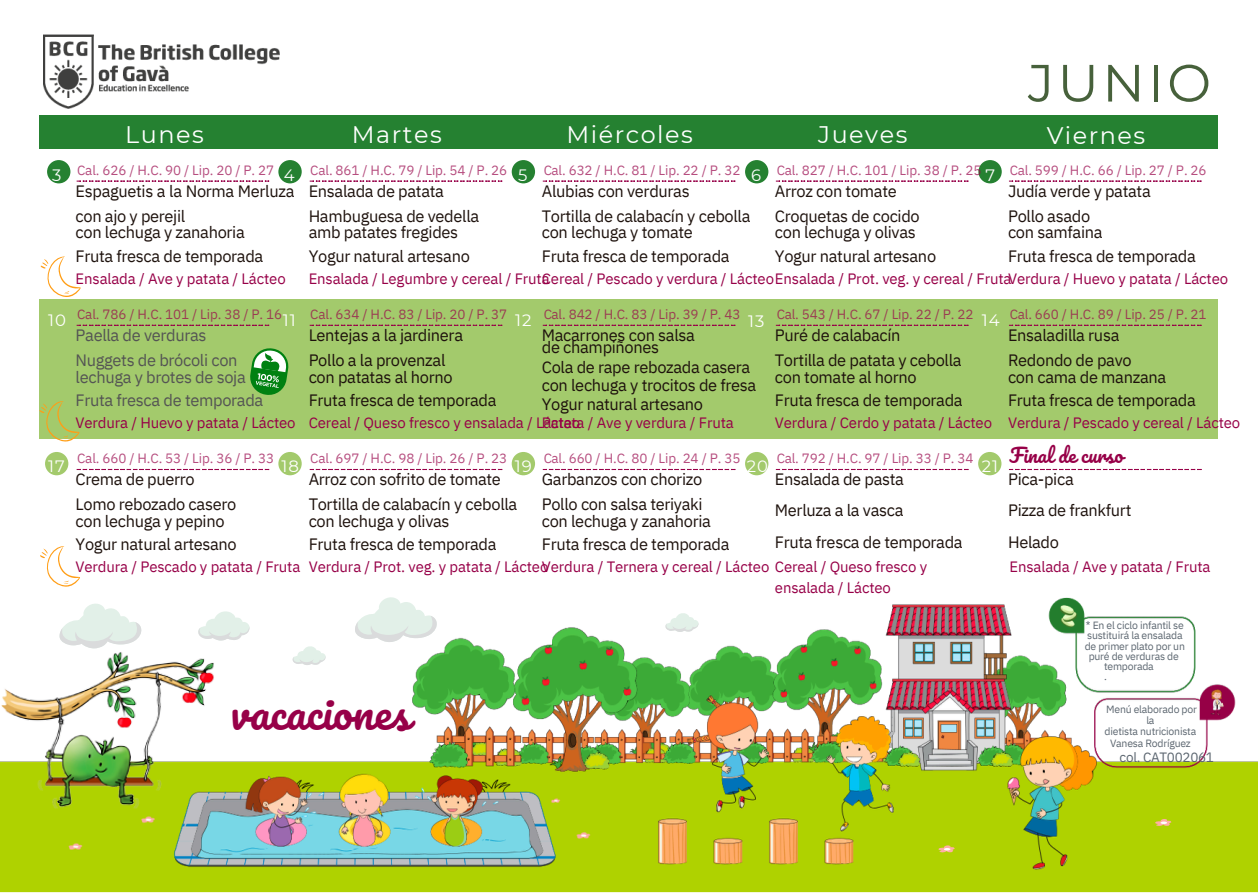
<style>
.page{position:relative;width:1258px;height:894px;background:#fff}
.page>*{position:absolute;margin:0;border:0;box-sizing:border-box;transform-origin:0 0}
.t1{font:52.2px "Montserrat";letter-spacing:.065em;color:#47613b}
.t2{font:43.2px "Pacifico";color:#970048}
.t3{font:24px "Montserrat";letter-spacing:.065em;color:#fff}
.t4{font:19.5px "Pacifico";color:#970048}
.t5{font:16.5px/24.6px "IBM Plex Sans";letter-spacing:-.02em;color:#1e120d}
.t6{font:16.5px/24.6px "IBM Plex Sans";letter-spacing:-.02em;color:#545454}
.t7{font:16.5px "Montserrat";letter-spacing:.065em;color:#fff}
.t8{font:15px "IBM Plex Sans";letter-spacing:-.01em;color:#970048}
.t9{font:13.5px "IBM Plex Sans";letter-spacing:-.01em;color:#970048}
.t10{font:13.5px "IBM Plex Sans";letter-spacing:-.02em;color:#5c6670}
.t11{font:10.5px/10.5px "IBM Plex Sans";letter-spacing:-.02em;color:#5c6670;text-align:center}
</style>
<div class="page">
<svg style="left:40px;top:546px;width:40px;height:40px"></svg>
<div style="left:278px;top:160px;width:24px;height:23px;background:#258131;border-radius:50%"></div>
<div style="left:512px;top:160px;width:23px;height:23px;background:#258131;border-radius:50%"></div>
<div style="left:745px;top:160px;width:23px;height:23px;background:#258131;border-radius:50%"></div>
<div style="left:978px;top:160px;width:24px;height:23px;background:#258131;border-radius:50%"></div>
<svg style="left:1009px;top:180px;width:192px;height:2px"></svg>
<svg style="left:776px;top:180px;width:192px;height:2px"></svg>
<svg style="left:543px;top:180px;width:192px;height:2px"></svg>
<svg style="left:310px;top:180px;width:192px;height:2px"></svg>
<svg style="left:77px;top:180px;width:192px;height:2px"></svg>
<div style="left:47px;top:160px;width:23px;height:23px;background:#258131;border-radius:50%"></div>
<div style="left:39px;top:115px;width:1179px;height:34px;background:#258131"></div>
<div style="left:39px;top:298px;width:1179px;height:140px;background:#a3ca6c"></div>
<div style="left:45px;top:452px;width:23px;height:23px;background:#a3ca6c;border-radius:50%"></div>
<div style="left:512px;top:452px;width:23px;height:23px;background:#a3ca6c;border-radius:50%"></div>
<div style="left:745px;top:452px;width:23px;height:23px;background:#a3ca6c;border-radius:50%"></div>
<svg style="left:1009px;top:325px;width:192px;height:1px"></svg>
<svg style="left:1009px;top:469px;width:192px;height:1px"></svg>
<svg style="left:776px;top:469px;width:192px;height:1px"></svg>
<svg style="left:543px;top:469px;width:192px;height:1px"></svg>
<svg style="left:310px;top:469px;width:192px;height:1px"></svg>
<svg style="left:77px;top:469px;width:192px;height:1px"></svg>
<svg style="left:41px;top:256px;width:40px;height:41px"></svg>
<svg style="left:776px;top:325px;width:192px;height:1px"></svg>
<svg style="left:543px;top:325px;width:192px;height:1px"></svg>
<svg style="left:310px;top:325px;width:192px;height:1px"></svg>
<svg style="left:77px;top:325px;width:192px;height:1px"></svg>
<div style="left:978px;top:452px;width:23px;height:23px;background:#a3ca6c;border-radius:50%"></div>
<div style="left:278px;top:452px;width:24px;height:23px;background:#a3ca6c;border-radius:50%"></div>
<svg style="left:39px;top:401px;width:40px;height:41px"></svg>
<svg style="left:250px;top:348px;width:39px;height:47px"></svg>
<img style="left:0;top:597px;width:1258px;height:296px">
<img style="left:0;top:649px;width:218px;height:166px">
<svg style="left:355px;top:597px;width:82px;height:45px"></svg>
<svg style="left:665px;top:613px;width:33px;height:19px"></svg>
<svg style="left:938px;top:845px;width:17px;height:7px"></svg>
<svg style="left:1155px;top:818px;width:16px;height:7px"></svg>
<img style="left:44px;top:34px;width:236px;height:75px">
<h6 class="t3" style="left:125px;top:120px;width:80px">Lunes</h6>
<p class="t3" style="left:352px;top:120px;width:91px">Martes</p>
<h6 class="t3" style="left:566px;top:120px;width:128px">Miércoles</h6>
<p class="t3" style="left:818px;top:120px;width:91px">Jueves</p>
<h5 class="t1" style="left:1028px;top:51px;width:185px">JUNIO</h5>
<h5 class="t3" style="left:1046px;top:120px;width:100px">Viernes</h5>
<p class="t7" style="left:52px;top:165px;width:11px">3</p>
<p class="t9" style="left:77px;top:161px;width:199px">Cal. 626 / H.C. 90 / Lip. 20 / P. 27</p>
<p class="t9" style="left:310px;top:161px;width:199px">Cal. 861 / H.C. 79 / Lip. 54 / P. 26</p>
<p class="t7" style="left:284px;top:165px;width:12px">4</p>
<h5 class="t7" style="left:518px;top:165px;width:11px">5</h5>
<p class="t9" style="left:543px;top:161px;width:199px">Cal. 632 / H.C. 81 / Lip. 22 / P. 32</p>
<h6 class="t7" style="left:751px;top:165px;width:12px">6</h6>
<p class="t9" style="left:776px;top:161px;width:207px">Cal. 827 / H.C. 101 / Lip. 38 / P. 25</p>
<p class="t9" style="left:1009px;top:161px;width:199px">Cal. 599 / H.C. 66 / Lip. 27 / P. 26</p>
<p class="t7" style="left:985px;top:165px;width:11px">7</p>
<h5 class="t5" style="left:76px;top:178px;width:220px">Espaguetis a la Norma Merluza con ajo y perejil</h5>
<h5 class="t5" style="left:76px;top:220px;width:189px;line-height:23.4px">con lechuga y zanahoria<br>Fruta fresca de temporada</h5>
<h5 class="t5" style="left:309px;top:178px;width:172px">Ensalada de patata<br>Hambuguesa de vedella</h5>
<h5 class="t5" style="left:309px;top:220px;width:163px;line-height:23.4px">amb patates fregides<br>Yogur natural artesano</h5>
<h5 class="t5" style="left:542px;top:178px;width:210px">Alubias con verduras<br>Tortilla de calabacín y cebolla</h5>
<h5 class="t5" style="left:542px;top:220px;width:189px;line-height:23.4px">con lechuga y tomate<br>Fruta fresca de temporada</h5>
<h5 class="t5" style="left:775px;top:178px;width:146px">Arroz con tomate<br>Croquetas de cocido</h5>
<h5 class="t5" style="left:775px;top:220px;width:163px;line-height:23.4px">con lechuga y olivas<br>Yogur natural artesano</h5>
<h5 class="t5" style="left:1008px;top:178px;width:144px">Judía verde y patata<br>Pollo asado</h5>
<h5 class="t5" style="left:1008px;top:220px;width:189px;line-height:23.4px">con samfaina<br>Fruta fresca de temporada</h5>
<h3 class="t8" style="left:76px;top:268px;width:212px">Ensalada / Ave y patata / Lácteo</h3>
<p class="t8" style="left:1008px;top:268px;width:222px">Verdura / Huevo y patata / Lácteo</p>
<h6 class="t8" style="left:542px;top:268px;width:471px">Cereal / Pescado y verdura / LácteoEnsalada / Prot. veg. y cereal / Fruta</h6>
<p class="t8" style="left:309px;top:268px;width:242px">Ensalada / Legumbre y cereal / Fruta</p>
<h6 class="t7" style="left:48px;top:310px;width:19px">10</h6>
<p class="t9" style="left:77px;top:305px;width:207px">Cal. 786 / H.C. 101 / Lip. 38 / P. 16</p>
<h6 class="t7" style="left:283px;top:310px;width:14px">11</h6>
<h5 class="t6" style="left:76px;top:322px;width:163px">Paella de verduras<br>Nuggets de brócoli con</h5>
<h5 class="t6" style="left:76px;top:364px;width:189px;line-height:23.4px">lechuga y brotes de soja<br>Fruta fresca de temporada</h5>
<p class="t9" style="left:310px;top:305px;width:199px">Cal. 634 / H.C. 83 / Lip. 20 / P. 37</p>
<h5 class="t5" style="left:309px;top:322px;width:156px">Lentejas a la jardinera<br>Pollo a la provenzal</h5>
<h5 class="t5" style="left:309px;top:364px;width:189px;line-height:23.4px">con patatas al horno<br>Fruta fresca de temporada</h5>
<p class="t7" style="left:515px;top:310px;width:18px">12</p>
<p class="t9" style="left:543px;top:305px;width:199px">Cal. 842 / H.C. 83 / Lip. 39 / P. 43</p>
<h5 class="t7" style="left:748px;top:311px;width:18px">13</h5>
<h5 class="t5" style="left:542px;top:329px;width:155px;line-height:12.3px">Macarrones con salsa de champiñones</h5>
<h5 class="t5" style="left:542px;top:357px;width:216px;line-height:18.6px">Cola de rape rebozada casera con lechuga y trocitos de fresa<br>Yogur natural artesano</h5>
<p class="t9" style="left:776px;top:305px;width:199px">Cal. 543 / H.C. 67 / Lip. 22 / P. 22</p>
<p class="t5" style="left:775px;top:322px;width:188px">Puré de calabacín<br>Tortilla de patata y cebolla</p>
<p class="t5" style="left:775px;top:364px;width:189px;line-height:23.4px">con tomate al horno<br>Fruta fresca de temporada</p>
<p class="t7" style="left:982px;top:310px;width:19px">14</p>
<p class="t9" style="left:1009px;top:305px;width:199px">Cal. 660 / H.C. 89 / Lip. 25 / P. 21</p>
<h5 class="t5" style="left:1008px;top:322px;width:125px">Ensaladilla rusa<br>Redondo de pavo</h5>
<h5 class="t5" style="left:1008px;top:364px;width:189px;line-height:23.4px">con cama de manzana<br>Fruta fresca de temporada</h5>
<p class="t8" style="left:76px;top:413px;width:222px">Verdura / Huevo y patata / Lácteo</p>
<h6 class="t8" style="left:543px;top:413px;width:38px">ácteo</h6>
<h6 class="t8" style="left:309px;top:413px;width:427px">Cereal / Queso fresco y ensalada / LPa ata / Ave y verdura / Fruta</h6>
<h3 class="t8" style="left:775px;top:413px;width:219px">Verdura / Cerdo y patata / Lácteo</h3>
<h6 class="t8" style="left:1008px;top:413px;width:234px">Verdura / Pescado y cereal / Lácteo</h6>
<h5 class="t7" style="left:48px;top:456px;width:18px">17</h5>
<p class="t9" style="left:77px;top:449px;width:199px">Cal. 660 / H.C. 53 / Lip. 36 / P. 33</p>
<h5 class="t5" style="left:76px;top:466px;width:162px">Crema de puerro<br>Lomo rebozado casero</h5>
<h5 class="t5" style="left:76px;top:508px;width:163px;line-height:23.4px">con lechuga y pepino<br>Yogur natural artesano</h5>
<h5 class="t7" style="left:281px;top:456px;width:19px">18</h5>
<p class="t9" style="left:310px;top:449px;width:199px">Cal. 697 / H.C. 98 / Lip. 26 / P. 23</p>
<h5 class="t7" style="left:515px;top:456px;width:18px">19</h5>
<p class="t5" style="left:309px;top:466px;width:210px">Arroz con sofrito de tomate<br>Tortilla de calabacín y cebolla</p>
<p class="t5" style="left:309px;top:508px;width:189px;line-height:23.4px">con lechuga y olivas<br>Fruta fresca de temporada</p>
<p class="t9" style="left:543px;top:449px;width:199px">Cal. 660 / H.C. 80 / Lip. 24 / P. 35</p>
<p class="t9" style="left:776px;top:449px;width:199px">Cal. 792 / H.C. 97 / Lip. 33 / P. 34</p>
<h5 class="t7" style="left:747px;top:456px;width:23px">20</h5>
<h5 class="t5" style="left:775px;top:463px;width:189px;line-height:31.5px">Ensalada de pasta<br>Merluza a la vasca<br>Fruta fresca de temporada</h5>
<h5 class="t5" style="left:542px;top:466px;width:162px">Garbanzos con chorizo<br>Pollo con salsa teriyaki</h5>
<h5 class="t5" style="left:542px;top:508px;width:189px;line-height:23.4px">con lechuga y zanahoria<br>Fruta fresca de temporada</h5>
<h6 class="t7" style="left:982px;top:456px;width:18px">21</h6>
<h6 class="t4" style="left:1009px;top:445px;width:115px">Final de curso</h6>
<h6 class="t5" style="left:1008px;top:463px;width:125px;line-height:31.5px">Pica-pica<br>Pizza de frankfurt<br>Helado</h6>
<h6 class="t8" style="left:76px;top:557px;width:226px">Verdura / Pescado y patata / Fruta</h6>
<h3 class="t8" style="left:309px;top:557px;width:241px">Verdura / Prot. veg. y patata / Lácteo</h3>
<p class="t8" style="left:542px;top:557px;width:387px">Verdura / Ternera y cereal / Lácteo Cereal / Queso fresco y</p>
<h3 class="t8" style="left:1009px;top:557px;width:202px">Ensalada / Ave y patata / Fruta</h3>
<h6 class="t8" style="left:775px;top:577px;width:118px">ensalada / Lácteo</h6>
<h5 class="t2" style="left:230px;top:689px;width:181px">vacaciones</h5>
<p class="t11" style="left:1085px;top:619px;width:102px">* En el ciclo infantil se sustituirá la ensalada de primer plato por un puré de verduras de</p>
<h6 class="t11" style="left:1104px;top:660px;width:51px;text-align:left">temporada .</h6>
<p class="t11" style="left:1106px;top:703px;width:92px;line-height:11.4px">Menú elaborado por la</p>
<h4 class="t11" style="left:1104px;top:726px;width:93px">dietista nutricionista</h4>
<h5 class="t11" style="left:1110px;top:737px;width:82px">Vanesa Rodríguez</h5>
<h5 class="t10" style="left:1119px;top:748px;width:96px">col. CAT002061</h5>
</div>
